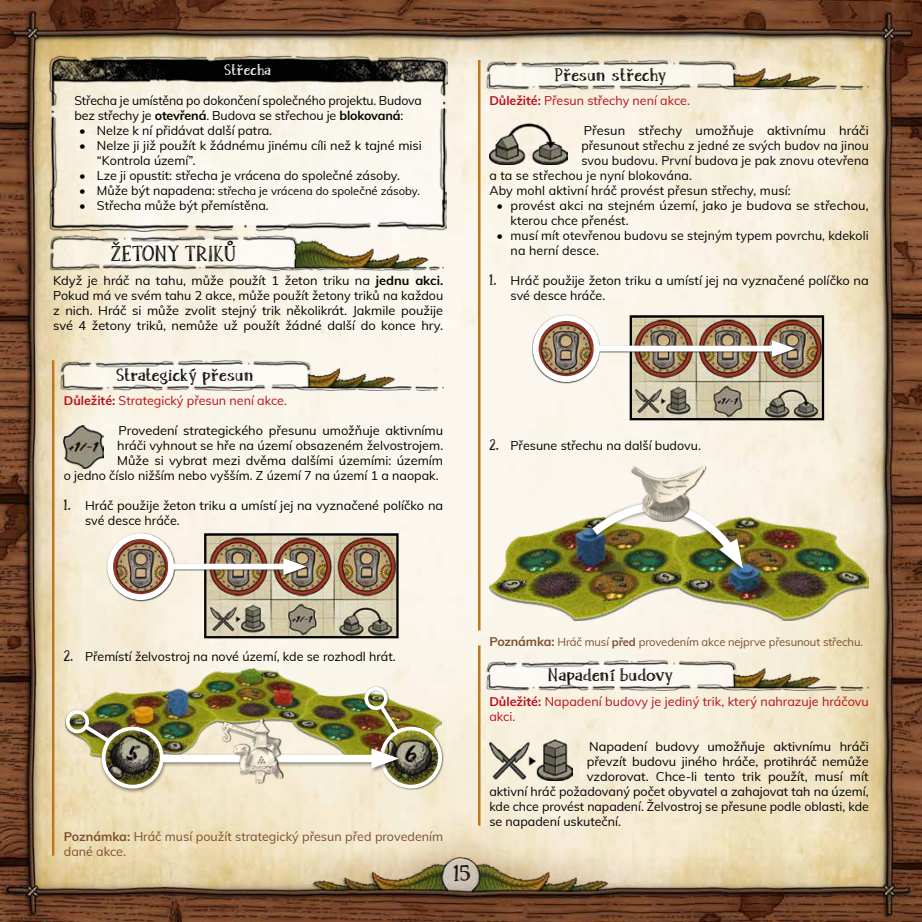
<style>
.page{position:relative;width:922px;height:922px;background:#fff}
.page>*{position:absolute;margin:0;border:0;box-sizing:border-box;transform-origin:0 0}
.t1{font:22.5px "Skrawk Serif";color:#000}
.t2{font:21.25px "Skrawk Serif";color:#000}
.t3{font:17.5px "Skrawk Serif";color:#000}
.t4{font:15px "Skrawk Serif";color:#fff}
.t5{font:12.5px/15px "Muli";color:#000}
.t6{font:12.5px/15px "Muli";color:#bc0c1b}
.t7{font:12.5px/15px "Muli";color:#7b4f31}
.t8{font:11.25px "Muli";letter-spacing:-.01em;color:#7b4f31}
.t9{font:11.25px "Muli";color:#000}
.s1{font-weight:700}
.s2{font-size:12.5px}
.s3{font-family:"Skrawk Serif";font-size:15px}
.s4{font-weight:700;font-size:12.5px}
</style>
<div class="page">
<img style="left:0;top:0;width:921px;height:921px">
<hr style="left:52px;top:360px;width:2px;height:495px;background:#be771b">
<hr style="left:478px;top:60px;width:2px;height:570px;background:#be771b">
<hr style="left:478px;top:645px;width:2px;height:180px;background:#be771b">
<img style="left:49px;top:56px;width:398px;height:50px">
<img style="left:49px;top:197px;width:397px;height:34px">
<img style="left:50px;top:101px;width:396px;height:108px">
<img style="left:64px;top:425px;width:39px;height:43px">
<div style="left:106px;top:532px;width:202px;height:69px;background:#000;opacity:.75"></div>
<div style="left:160px;top:563px;width:133px;height:6px;background:#fff"></div>
<img style="left:203px;top:532px;width:196px;height:107px">
<img style="left:113px;top:539px;width:55px;height:55px;border-radius:28px">
<div style="left:107px;top:533px;width:67px;height:67px;border:6px solid #fff;border-radius:50%"></div>
<img style="left:65px;top:668px;width:377px;height:39px">
<div style="left:363px;top:685px;width:81px;height:105px;background:#000;opacity:.5"></div>
<img style="left:382px;top:728px;width:58px;height:58px;border-radius:29px">
<div style="left:380px;top:726px;width:62px;height:62px;border:4px solid #fff;border-radius:50%"></div>
<div style="left:364px;top:686px;width:23px;height:24px;border:4px solid #fff;border-radius:50%"></div>
<svg style="left:376px;top:700px;width:26px;height:7px"></svg>
<div style="left:64px;top:707px;width:339px;height:86px;background:#000;opacity:.5"></div>
<img style="left:104px;top:728px;width:58px;height:58px;border-radius:29px">
<div style="left:102px;top:726px;width:62px;height:62px;border:4px solid #fff;border-radius:50%"></div>
<div style="left:66px;top:710px;width:23px;height:23px;border:4px solid #fff;border-radius:50%"></div>
<svg style="left:80px;top:721px;width:34px;height:25px"></svg>
<div style="left:161px;top:754px;width:222px;height:8px;background:#fff"></div>
<svg style="left:371px;top:748px;width:28px;height:20px"></svg>
<img style="left:217px;top:713px;width:71px;height:75px">
<img style="left:489px;top:123px;width:78px;height:42px">
<div style="left:532px;top:314px;width:264px;height:69px;background:#000;opacity:.75"></div>
<div style="left:586px;top:345px;width:195px;height:6px;background:#fff"></div>
<img style="left:628px;top:314px;width:197px;height:107px">
<img style="left:538px;top:321px;width:55px;height:55px;border-radius:28px">
<div style="left:532px;top:315px;width:67px;height:67px;border:6px solid #fff;border-radius:50%"></div>
<img style="left:489px;top:517px;width:379px;height:103px">
<div style="left:586px;top:500px;width:159px;height:73px;background:#000;opacity:.5"></div>
<img style="left:583px;top:464px;width:159px;height:104px">
<div style="left:630px;top:465px;width:76px;height:57px;background:#000;opacity:.75"></div>
<img style="left:631px;top:466px;width:73px;height:54px">
<img style="left:489px;top:739px;width:83px;height:41px">
<img style="left:51px;top:236px;width:392px;height:34px">
<img style="left:61px;top:360px;width:382px;height:30px">
<img style="left:486px;top:60px;width:382px;height:30px">
<img style="left:486px;top:660px;width:382px;height:30px">
<p class="t4" style="left:224px;top:61px;width:49px">Střecha</p>
<p class="t5" style="left:74px;top:92px;width:349px">Střecha je umístěna po dokončení společného projektu. Budova bez střechy je <span class="s1">otevřená</span>. Budova se střechou je <span class="s1">blokovaná</span>:</p>
<p class="t5" style="left:79px;top:122px;width:194px">• Nelze k ní přidávat další patra.</p>
<p class="t5" style="left:97px;top:137px;width:326px;text-indent:-18px">• Nelze ji již použít k žádnému jinému cíli než k tajné misi “Kontrola území”.</p>
<p class="t5" style="left:79px;top:167px;width:322px">• Lze ji opustit: střecha je vrácena do společné zásoby.</p>
<p class="t9" style="left:79px;top:183px;width:342px"><span class="s2">• Může být napadena:</span> střecha je vrácena do společné zásoby.</p>
<p class="t5" style="left:79px;top:197px;width:191px">• Střecha může být přemístěna.</p>
<h2 class="t2" style="left:111px;top:240px;width:127px">ŽETONY TRIKŮ</h2>
<p class="t5" style="left:53px;top:272px;width:391px;text-align:justify">Když je hráč na tahu, může použít 1 žeton triku na <span class="s1">jednu akci.<br></span>Pokud má ve svém tahu 2 akce, může použít žetony triků na každou z nich. Hráč si může zvolit stejný trik několikrát. Jakmile použije své 4 žetony triků, nemůže už použít žádné další do konce hry.</p>
<h3 class="t3" style="left:116px;top:364px;width:140px">Strategický přesun</h3>
<p class="t6" style="left:64px;top:392px;width:224px"><span class="s1">Důležité:</span> Strategický přesun není akce.</p>
<p class="t5" style="left:119px;top:422px;width:326px">Provedení strategického přesunu umožňuje aktivnímu</p>
<p class="t5" style="left:117px;top:437px;width:327px">hráči vyhnout se hře na území obsazeném želvostrojem.</p>
<p class="t5" style="left:117px;top:452px;width:327px">Může si vybrat mezi dvěma dalšími územími: územím</p>
<p class="t5" style="left:64px;top:467px;width:376px">o jedno číslo nižším nebo vyšším. Z území 7 na území 1 a naopak.</p>
<p class="t5" style="left:85px;top:497px;width:359px;text-indent:-21px"><span class="s3">1.</span> Hráč použije žeton triku a umístí jej na vyznačené políčko na své desce hráče.</p>
<h3 class="t3" style="left:555px;top:64px;width:114px">Přesun střechy</h3>
<p class="t6" style="left:489px;top:92px;width:202px"><span class="s1">Důležité:</span> Přesun střechy není akce.</p>
<p class="t5" style="left:583px;top:122px;width:286px">Přesun střechy umožňuje aktivnímu hráči</p>
<p class="t5" style="left:581px;top:137px;width:289px">přesunout střechu z jedné ze svých budov na jinou</p>
<p class="t5" style="left:581px;top:152px;width:289px">svou budovu. První budova je pak znovu otevřena</p>
<p class="t5" style="left:489px;top:167px;width:204px">a ta se střechou je nyní blokována.</p>
<p class="t5" style="left:489px;top:182px;width:303px">Aby mohl aktivní hráč provést přesun střechy, musí:</p>
<p class="t5" style="left:510px;top:197px;width:359px;text-indent:-14px">• provést akci na stejném území, jako je budova se střechou, kterou chce přenést.</p>
<p class="t5" style="left:510px;top:227px;width:359px;text-indent:-14px">• musí mít otevřenou budovu se stejným typem povrchu, kdekoli na herní desce.</p>
<p class="t5" style="left:510px;top:272px;width:359px;text-indent:-21px"><span class="s3">1.</span> Hráč použije žeton triku a umístí jej na vyznačené políčko na své desce hráče.</p>
<p class="t5" style="left:489px;top:437px;width:213px"><span class="s3">2.</span> Přesune střechu na další budovu.</p>
<p class="t5" style="left:64px;top:647px;width:333px"><span class="s3">2.</span> Přemístí želvostroj na nové území, kde se rozhodl hrát.</p>
<p class="t7" style="left:64px;top:827px;width:381px"><span class="s1">Poznámka:</span> Hráč musí použít strategický přesun před provedením dané akce.</p>
<h1 class="t1" style="left:453px;top:859px;width:19px">15</h1>
<p class="t8" style="left:489px;top:633px;width:375px"><span class="s4">Poznámka:</span> Hráč musí <span class="s1">před</span> provedením akce nejprve přesunout střechu.</p>
<h3 class="t3" style="left:548px;top:664px;width:127px">Napadení budovy</h3>
<p class="t6" style="left:489px;top:692px;width:381px"><span class="s1">Důležité:</span> Napadení budovy je jediný trik, který nahrazuje hráčovu akci.</p>
<p class="t5" style="left:589px;top:737px;width:281px">Napadení budovy umožňuje aktivnímu hráči</p>
<p class="t5" style="left:586px;top:752px;width:283px">převzít budovu jiného hráče, protihráč nemůže</p>
<p class="t5" style="left:586px;top:767px;width:283px">vzdorovat. Chce-li tento trik použít, musí mít</p>
<p class="t5" style="left:489px;top:782px;width:381px">aktivní hráč požadovaný počet obyvatel a zahajovat tah na území,</p>
<p class="t5" style="left:489px;top:797px;width:381px">kde chce provést napadení. Želvostroj se přesune podle oblasti, kde</p>
<p class="t5" style="left:489px;top:812px;width:133px">se napadení uskuteční.</p>
</div>
